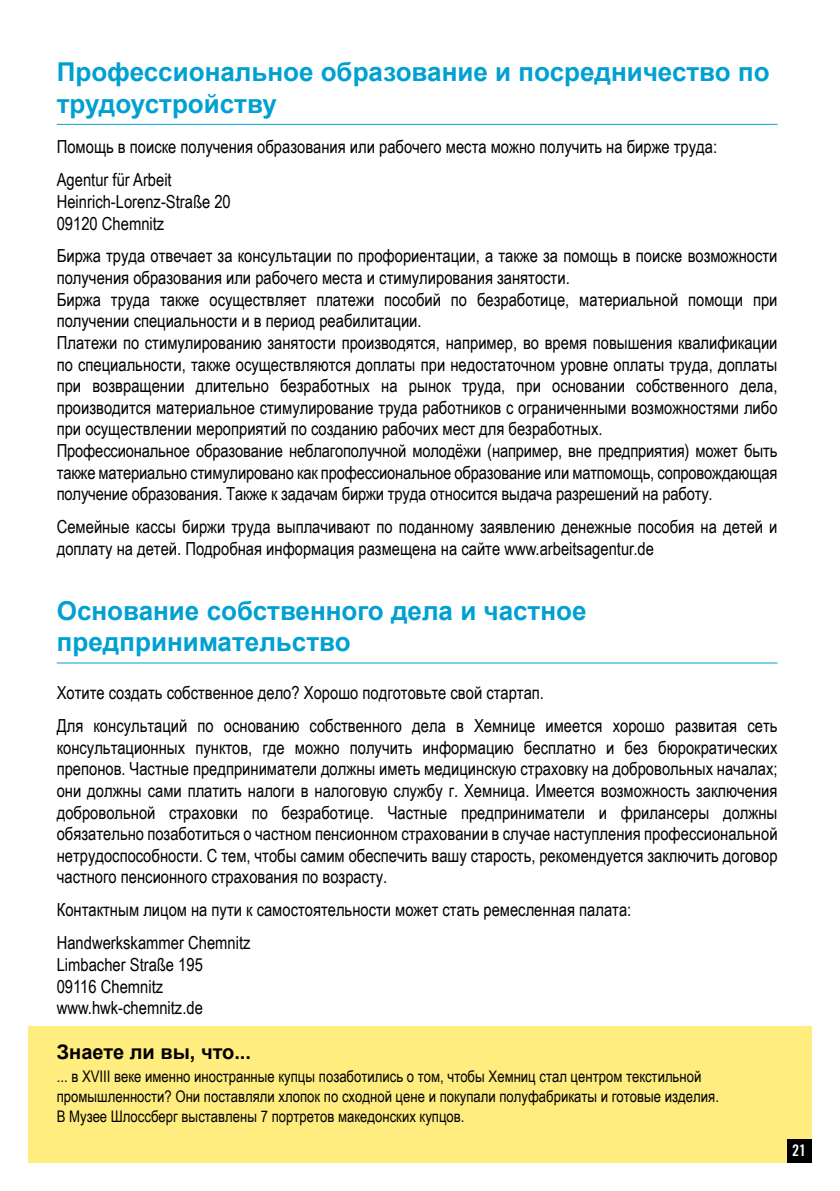
<style>
.page{position:relative;width:840px;height:1191px;background:#fff}
.page>*{position:absolute;margin:0;border:0;box-sizing:border-box;transform-origin:0 0}
.t1{font:700 26px/31.2px "Arial";color:#00a0d1}
.t2{font:700 20px "Arial";color:#000}
.t3{font:18px/21.6px "Arial Narrow";color:#000}
.t4{font:16px/20px "Arial Narrow";color:#000}
.t5{font:15.8px "Trade Gothic LT Bold Cond Twenty";color:#fff}
</style>
<div class="page">
<div style="left:28px;top:1026px;width:783px;height:136px;background:#ffed80"></div>
<hr style="left:57px;top:124px;width:720px;height:1px;background:#00a0d1">
<hr style="left:57px;top:662px;width:720px;height:1px;background:#00a0d1">
<div style="left:786px;top:1138px;width:24px;height:24px;background:#000"></div>
<h1 class="t1" style="left:57px;top:57px;width:714px">Профессиональное образование и посредничество по трудоустройству</h1>
<p class="t3" style="left:57px;top:130px;width:661px;line-height:33px">Помощь в поиске получения образования или рабочего места можно получить на бирже труда:<br>Agentur für Arbeit</p>
<p class="t3" style="left:57px;top:190px;width:175px">Heinrich-Lorenz-Straße 20<br>09120 Chemnitz</p>
<p class="t3" style="left:57px;top:245px;width:721px">Биржа труда отвечает за консультации по профориентации, а также за помощь в поиске возможности получения образования или рабочего места и стимулирования занятости.<br>Биржа труда также осуществляет платежи пособий по безработице, материальной помощи при получении специальности и в период реабилитации.<br>Платежи по стимулированию занятости производятся, например, во время повышения квалификации по специальности, также осуществляются доплаты при недостаточном уровне оплаты труда, доплаты при возвращении длительно безработных на рынок труда, при основании собственного дела, производится материальное стимулирование труда работников с ограниченными возможностями либо при осуществлении мероприятий по созданию рабочих мест для безработных.<br>Профессиональное образование неблагополучной молодёжи (например, вне предприятия) может быть также материально стимулировано как профессиональное образование или матпомощь, сопровождающая получение образования. Также к задачам биржи труда относится выдача разрешений на работу.</p>
<p class="t3" style="left:57px;top:515px;width:721px">Семейные кассы биржи труда выплачивают по поданному заявлению денежные пособия на детей и доплату на детей. Подробная информация размещена на сайте www.arbeitsagentur.de</p>
<h1 class="t1" style="left:57px;top:595px;width:531px">Основание собственного дела и частное предпринимательство</h1>
<p class="t3" style="left:57px;top:675px;width:721px;line-height:33px">Хотите создать собственное дело? Хорошо подготовьте свой стартап.<br>Для консультаций по основанию собственного дела в Хемнице имеется хорошо развитая сеть</p>
<p class="t3" style="left:57px;top:736px;width:722px;text-align:justify">консультационных пунктов, где можно получить информацию бесплатно и без бюрократических препонов. Частные предприниматели должны иметь медицинскую страховку на добровольных началах; они должны сами платить налоги в налоговую службу г. Хемница. Имеется возможность заключения добровольной страховки по безработице. Частные предприниматели и фрилансеры должны обязательно позаботиться о частном пенсионном страховании в случае наступления профессиональной нетрудоспособности. С тем, чтобы самим обеспечить вашу старость, рекомендуется заключить договор частного пенсионного страхования по возрасту.</p>
<p class="t3" style="left:57px;top:892px;width:575px;line-height:33px">Контактным лицом на пути к самостоятельности может стать ремесленная палата:<br>Handwerkskammer Chemnitz</p>
<p class="t3" style="left:57px;top:953px;width:148px">Limbacher Straße 195<br>09116 Chemnitz www.hwk-chemnitz.de</p>
<p class="t2" style="left:57px;top:1038px;width:196px">Знаете ли вы, что...</p>
<p class="t4" style="left:57px;top:1065px;width:663px">... в XVIII веке именно иностранные купцы позаботились о том, чтобы Хемниц стал центром текстильной промышленности? Они поставляли хлопок по сходной цене и покупали полуфабрикаты и готовые изделия.<br>В Музее Шлоссберг выставлены 7 портретов македонских купцов.</p>
<p class="t5" style="left:791px;top:1141px;width:16px">21</p>
</div>
